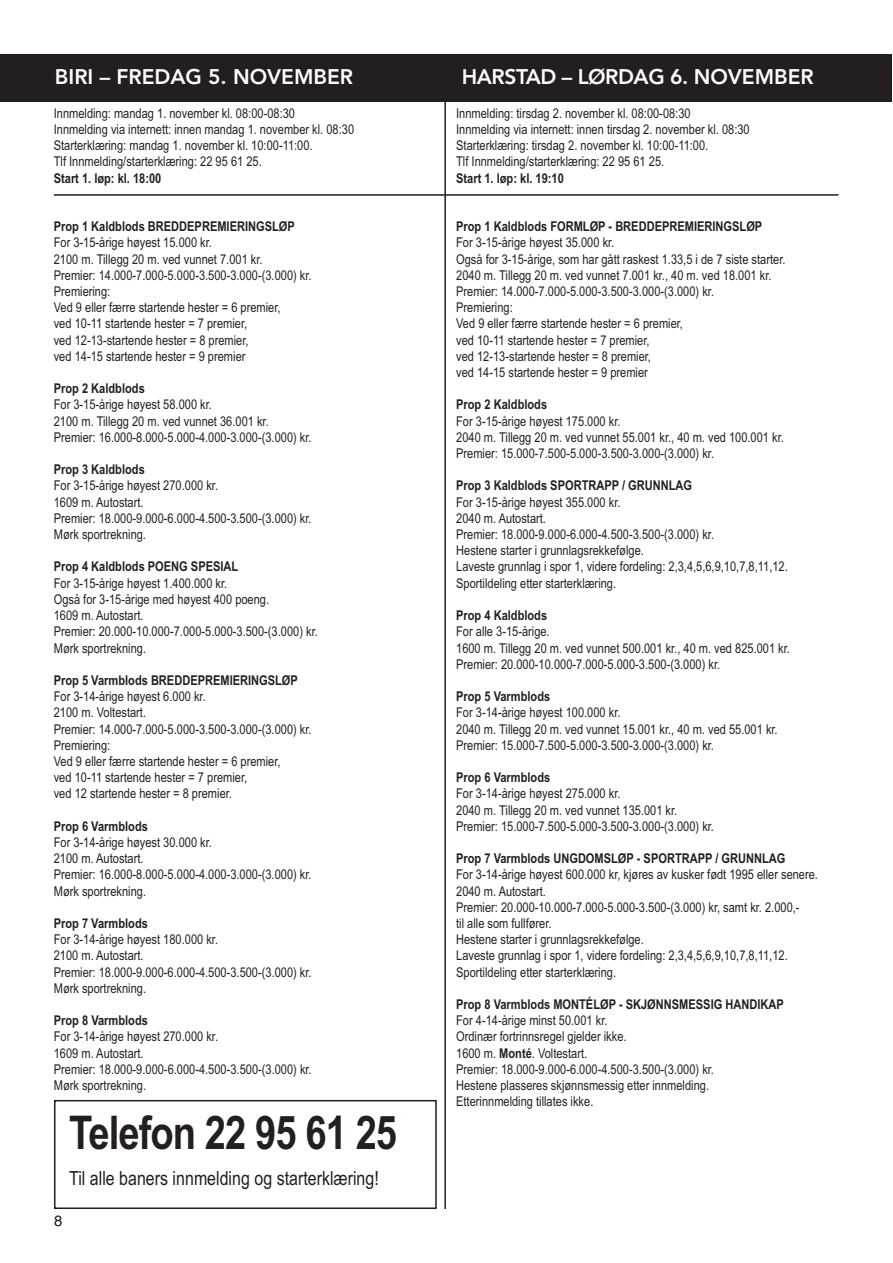
<style>
.page{position:relative;width:893px;height:1263px;background:#fff}
.page>*{position:absolute;margin:0;border:0;box-sizing:border-box;transform-origin:0 0}
.t1{font:700 46.5px "Arial Narrow";letter-spacing:-.02em;color:#231f20}
.t2{font:800 21px "Avenir";letter-spacing:-.02em;color:#fff}
.t3{font:800 21px "Avenir";color:#fff}
.t4{font:19.5px "Arial Narrow";color:#231f20}
.t5{font:15px "Helvetica";color:#231f20}
.t6{font:13.5px/16.2px "Arial Narrow";color:#231f20}
.t7{font:700 13.5px "Arial Narrow";color:#231f20}
.s1{font-weight:700}
</style>
<div class="page">
<div style="left:0;top:54px;width:891px;height:48px;background:#231f20"></div>
<hr style="left:444px;top:54px;width:2px;height:1155px;background:#231f20">
<hr style="left:54px;top:194px;width:784px;height:2px;background:#231f20">
<div style="left:54px;top:1100px;width:383px;height:109px;border:2px solid #231f20"></div>
<h2 class="t3" style="left:55px;top:60px;width:300px">BIRI – FREDAG 5. NOVEMBER</h2>
<h2 class="t2" style="left:462px;top:60px;width:354px">HARSTAD – LØRDAG 6. NOVEMBER</h2>
<p class="t6" style="left:54px;top:105px;width:302px">Innmelding: mandag 1. november kl. 08:00-08:30<br>Innmelding via internett: innen mandag 1. november kl. 08:30<br>Starterklæring: mandag 1. november kl. 10:00-11:00.<br>Tlf Innmelding/starterklæring: 22 95 61 25.</p>
<p class="t7" style="left:54px;top:170px;width:109px">Start 1. løp: kl. 18:00</p>
<p class="t7" style="left:54px;top:219px;width:243px">Prop 1 Kaldblods BREDDEPREMIERINGSLØP</p>
<p class="t6" style="left:54px;top:235px;width:259px">For 3-15-årige høyest 15.000 kr.<br>2100 m. Tillegg 20 m. ved vunnet 7.001 kr.<br>Premier: 14.000-7.000-5.000-3.500-3.000-(3.000) kr.<br>Premiering:<br>Ved 9 eller færre startende hester = 6 premier,<br>ved 10-11 startende hester = 7 premier,<br>ved 12-13-startende hester = 8 premier,<br>ved 14-15 startende hester = 9 premier</p>
<p class="t7" style="left:54px;top:381px;width:93px">Prop 2 Kaldblods</p>
<p class="t6" style="left:54px;top:397px;width:259px">For 3-15-årige høyest 58.000 kr.<br>2100 m. Tillegg 20 m. ved vunnet 36.001 kr.<br>Premier: 16.000-8.000-5.000-4.000-3.000-(3.000) kr.</p>
<p class="t7" style="left:54px;top:462px;width:93px">Prop 3 Kaldblods</p>
<p class="t6" style="left:54px;top:478px;width:259px">For 3-15-årige høyest 270.000 kr.<br>1609 m. Autostart.<br>Premier: 18.000-9.000-6.000-4.500-3.500-(3.000) kr.<br>Mørk sportrekning.</p>
<p class="t7" style="left:54px;top:559px;width:186px">Prop 4 Kaldblods POENG SPESIAL</p>
<p class="t6" style="left:54px;top:575px;width:266px">For 3-15-årige høyest 1.400.000 kr.<br>Også for 3-15-årige med høyest 400 poeng.<br>1609 m. Autostart.<br>Premier: 20.000-10.000-7.000-5.000-3.500-(3.000) kr.<br>Mørk sportrekning.</p>
<p class="t7" style="left:54px;top:672px;width:246px">Prop 5 Varmblods BREDDEPREMIERINGSLØP</p>
<p class="t6" style="left:54px;top:688px;width:259px">For 3-14-årige høyest 6.000 kr.<br>2100 m. Voltestart.<br>Premier: 14.000-7.000-5.000-3.500-3.000-(3.000) kr.<br>Premiering:<br>Ved 9 eller færre startende hester = 6 premier,<br>ved 10-11 startende hester = 7 premier,<br>ved 12 startende hester = 8 premier.</p>
<p class="t7" style="left:54px;top:818px;width:96px">Prop 6 Varmblods</p>
<p class="t6" style="left:54px;top:834px;width:259px">For 3-14-årige høyest 30.000 kr.<br>2100 m. Autostart.<br>Premier: 16.000-8.000-5.000-4.000-3.000-(3.000) kr.<br>Mørk sportrekning.</p>
<p class="t7" style="left:54px;top:915px;width:96px">Prop 7 Varmblods</p>
<p class="t6" style="left:54px;top:931px;width:259px">For 3-14-årige høyest 180.000 kr.<br>2100 m. Autostart.<br>Premier: 18.000-9.000-6.000-4.500-3.500-(3.000) kr.<br>Mørk sportrekning.</p>
<p class="t7" style="left:54px;top:1012px;width:96px">Prop 8 Varmblods</p>
<p class="t6" style="left:54px;top:1028px;width:259px">For 3-14-årige høyest 270.000 kr.<br>1609 m. Autostart.<br>Premier: 18.000-9.000-6.000-4.500-3.500-(3.000) kr.<br>Mørk sportrekning.</p>
<h1 class="t1" style="left:69px;top:1105px;width:330px">Telefon 22 95 61 25</h1>
<h3 class="t4" style="left:69px;top:1167px;width:311px">Til alle baners innmelding og starterklæring!</h3>
<p class="t5" style="left:54px;top:1212px;width:10px">8</p>
<p class="t6" style="left:456px;top:105px;width:295px">Innmelding: tirsdag 2. november kl. 08:00-08:30<br>Innmelding via internett: innen tirsdag 2. november kl. 08:30<br>Starterklæring: tirsdag 2. november kl. 10:00-11:00.<br>Tlf Innmelding/starterklæring: 22 95 61 25.</p>
<p class="t7" style="left:456px;top:170px;width:109px">Start 1. løp: kl. 19:10</p>
<p class="t7" style="left:456px;top:219px;width:308px">Prop 1 Kaldblods FORMLØP - BREDDEPREMIERINGSLØP</p>
<p class="t6" style="left:456px;top:235px;width:331px">For 3-15-årige høyest 35.000 kr.<br>Også for 3-15-årige, som har gått raskest 1.33,5 i de 7 siste starter.<br>2040 m. Tillegg 20 m. ved vunnet 7.001 kr., 40 m. ved 18.001 kr.<br>Premier: 14.000-7.000-5.000-3.500-3.000-(3.000) kr.<br>Premiering:<br>Ved 9 eller færre startende hester = 6 premier,<br>ved 10-11 startende hester = 7 premier,<br>ved 12-13-startende hester = 8 premier,<br>ved 14-15 startende hester = 9 premier</p>
<p class="t7" style="left:456px;top:397px;width:93px">Prop 2 Kaldblods</p>
<p class="t6" style="left:456px;top:413px;width:329px">For 3-15-årige høyest 175.000 kr.<br>2040 m. Tillegg 20 m. ved vunnet 55.001 kr., 40 m. ved 100.001 kr.<br>Premier: 15.000-7.500-5.000-3.500-3.000-(3.000) kr.</p>
<p class="t7" style="left:456px;top:478px;width:237px">Prop 3 Kaldblods SPORTRAPP / GRUNNLAG</p>
<p class="t6" style="left:456px;top:494px;width:333px">For 3-15-årige høyest 355.000 kr.<br>2040 m. Autostart.<br>Premier: 18.000-9.000-6.000-4.500-3.500-(3.000) kr.<br>Hestene starter i grunnlagsrekkefølge.<br>Laveste grunnlag i spor 1, videre fordeling: 2,3,4,5,6,9,10,7,8,11,12.<br>Sportildeling etter starterklæring.</p>
<p class="t7" style="left:456px;top:607px;width:93px">Prop 4 Kaldblods</p>
<p class="t6" style="left:456px;top:623px;width:335px">For alle 3-15-årige.<br>1600 m. Tillegg 20 m. ved vunnet 500.001 kr., 40 m. ved 825.001 kr.<br>Premier: 20.000-10.000-7.000-5.000-3.500-(3.000) kr.</p>
<p class="t7" style="left:456px;top:688px;width:96px">Prop 5 Varmblods</p>
<p class="t6" style="left:456px;top:704px;width:323px">For 3-14-årige høyest 100.000 kr.<br>2040 m. Tillegg 20 m. ved vunnet 15.001 kr., 40 m. ved 55.001 kr.<br>Premier: 15.000-7.500-5.000-3.500-3.000-(3.000) kr.</p>
<p class="t7" style="left:456px;top:769px;width:96px">Prop 6 Varmblods</p>
<p class="t6" style="left:456px;top:785px;width:259px">For 3-14-årige høyest 275.000 kr.<br>2040 m. Tillegg 20 m. ved vunnet 135.001 kr.<br>Premier: 15.000-7.500-5.000-3.500-3.000-(3.000) kr.</p>
<p class="t7" style="left:456px;top:850px;width:331px">Prop 7 Varmblods UNGDOMSLØP - SPORTRAPP / GRUNNLAG</p>
<p class="t6" style="left:456px;top:866px;width:363px">For 3-14-årige høyest 600.000 kr, kjøres av kusker født 1995 eller senere.<br>2040 m. Autostart.<br>Premier: 20.000-10.000-7.000-5.000-3.500-(3.000) kr, samt kr. 2.000,-<br>til alle som fullfører.<br>Hestene starter i grunnlagsrekkefølge.<br>Laveste grunnlag i spor 1, videre fordeling: 2,3,4,5,6,9,10,7,8,11,12.<br>Sportildeling etter starterklæring.</p>
<p class="t7" style="left:456px;top:996px;width:329px">Prop 8 Varmblods MONTÉLØP - SKJØNNSMESSIG HANDIKAP</p>
<p class="t6" style="left:456px;top:1012px;width:259px">For 4-14-årige minst 50.001 kr.<br>Ordinær fortrinnsregel gjelder ikke.<br>1600 m. <span class="s1">Monté</span>. Voltestart.<br>Premier: 18.000-9.000-6.000-4.500-3.500-(3.000) kr.<br>Hestene plasseres skjønnsmessig etter innmelding.<br>Etterinnmelding tillates ikke.</p>
</div>
